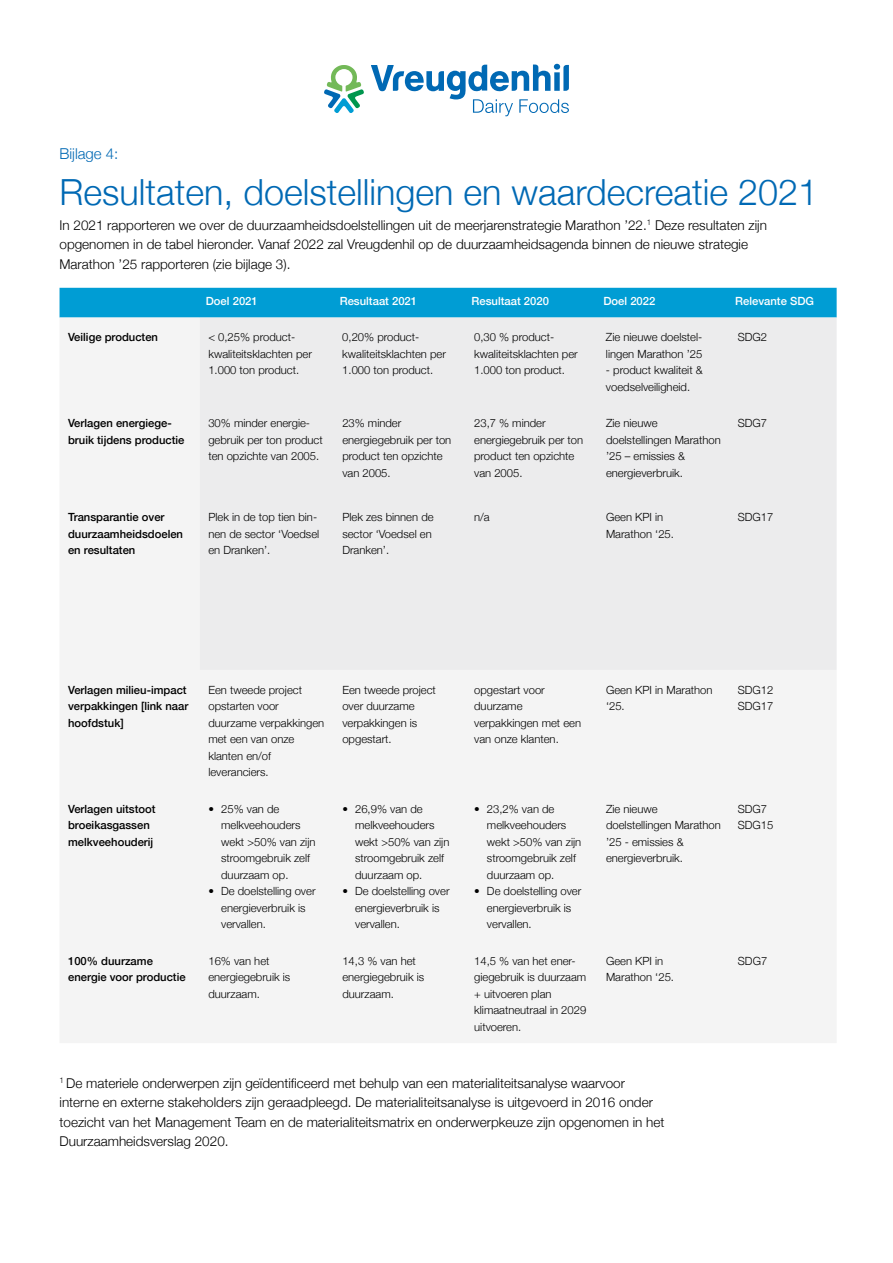
<style>
.page{position:relative;width:893px;height:1263px;background:#fff}
.page>*{position:absolute;margin:0;border:0;box-sizing:border-box;transform-origin:0 0}
.t1{font:300 36px "Helvetica Neue";color:#0069b4}
.t2{font:300 15px "Helvetica Neue";color:#0069b4}
.t3{font:300 13.5px/19.5px "Helvetica Neue";color:#000}
.t4{font:300 11.25px/16.5px "Helvetica Neue";color:#000}
.t5{font:500 11.25px/16.5px "Helvetica Neue";color:#000}
.t6{font:500 11.25px "Helvetica Neue";color:#fff}
</style>
<div class="page">
<svg style="left:324px;top:65px;width:40px;height:48px"></svg>
<svg style="left:371px;top:64px;width:198px;height:52px"></svg>
<div style="left:60px;top:288px;width:777px;height:30px;background:#009dd4"></div>
<div style="left:60px;top:318px;width:776px;height:725px;background:#f4f4f4"></div>
<div style="left:200px;top:318px;width:637px;height:352px;background:#ececed"></div>
<h2 class="t2" style="left:60px;top:141px;width:60px">Bijlage 4:</h2>
<h1 class="t1" style="left:60px;top:163px;width:760px">Resultaten, doelstellingen en waardecreatie 2021</h1>
<p class="t3" style="left:60px;top:214px;width:709px">In 2021 rapporteren we over de duurzaamheidsdoelstellingen uit de meerjarenstrategie Marathon ’22.<sup>1</sup> Deze resultaten zijn opgenomen in de tabel hieronder. Vanaf 2022 zal Vreugdenhil op de duurzaamheidsagenda binnen de nieuwe strategie<br>Marathon ’25 rapporteren (zie bijlage 3).</p>
<p class="t6" style="left:206px;top:292px;width:53px">Doel 2021</p>
<p class="t6" style="left:340px;top:292px;width:79px">Resultaat 2021</p>
<p class="t6" style="left:472px;top:292px;width:79px">Resultaat 2020</p>
<p class="t6" style="left:603px;top:292px;width:53px">Doel 2022</p>
<p class="t6" style="left:735px;top:292px;width:80px">Relevante SDG</p>
<p class="t5" style="left:68px;top:328px;width:92px">Veilige producten</p>
<p class="t4" style="left:208px;top:328px;width:105px">&lt; 0,25% product&shy;kwaliteitsklachten per<br>1.000 ton product.</p>
<p class="t4" style="left:342px;top:328px;width:105px">0,20% product&shy;kwaliteitsklachten per<br>1.000 ton product.</p>
<p class="t4" style="left:474px;top:328px;width:105px">0,30 % product&shy;kwaliteitsklachten per<br>1.000 ton product.</p>
<p class="t4" style="left:606px;top:328px;width:98px">Zie nieuwe doelstel&shy;lingen Marathon ’25</p>
<p class="t4" style="left:606px;top:361px;width:98px">- product kwaliteit &amp; voedselveiligheid.</p>
<p class="t4" style="left:738px;top:328px;width:31px">SDG2</p>
<p class="t5" style="left:68px;top:414px;width:118px">Verlagen energiege&shy;bruik tijdens productie</p>
<p class="t4" style="left:208px;top:414px;width:116px">30% minder energie&shy;gebruik per ton product ten opzichte van 2005.</p>
<p class="t4" style="left:342px;top:414px;width:111px">23% minder energiegebruik per ton product ten opzichte van 2005.</p>
<p class="t4" style="left:474px;top:414px;width:111px">23,7 % minder energiegebruik per ton product ten opzichte van 2005.</p>
<p class="t4" style="left:606px;top:414px;width:116px">Zie nieuwe doelstellingen Marathon ’25 – emissies &amp; energieverbruik.</p>
<p class="t4" style="left:738px;top:414px;width:31px">SDG7</p>
<p class="t5" style="left:68px;top:508px;width:117px">Transparantie over duurzaamheidsdoelen en resultaten</p>
<p class="t4" style="left:208px;top:508px;width:112px">Plek in de top tien bin&shy;nen de sector ‘Voedsel en Dranken’.</p>
<p class="t4" style="left:342px;top:508px;width:93px">Plek zes binnen de sector ‘Voedsel en<br>Dranken’.</p>
<p class="t4" style="left:474px;top:508px;width:17px">n/a</p>
<p class="t4" style="left:606px;top:508px;width:70px">Geen KPI in<br>Marathon ‘25.</p>
<p class="t4" style="left:738px;top:508px;width:37px">SDG17</p>
<p class="t5" style="left:68px;top:681px;width:122px">Verlagen milieu-impact verpakkingen [link naar hoofdstuk]</p>
<p class="t4" style="left:208px;top:681px;width:117px">Een tweede project opstarten voor duurzame verpakkingen met een van onze klanten en/of leveranciers.</p>
<p class="t4" style="left:342px;top:681px;width:95px">Een tweede project over duurzame verpakkingen is opgestart.</p>
<p class="t4" style="left:474px;top:681px;width:108px">opgestart voor duurzame verpakkingen met een van onze klanten.</p>
<p class="t4" style="left:606px;top:681px;width:108px">Geen KPI in Marathon ‘25.</p>
<p class="t4" style="left:738px;top:681px;width:37px">SDG12<br>SDG17</p>
<p class="t5" style="left:68px;top:799px;width:89px">Verlagen uitstoot broeikasgassen melkveehouderij</p>
<p class="t4" style="left:221px;top:799px;width:96px;text-indent:-13px">• 25% van de melkveehouders wekt &gt;50% van zijn stroomgebruik zelf duurzaam op.</p>
<p class="t4" style="left:221px;top:882px;width:96px;text-indent:-13px">• De doelstelling over energieverbruik is vervallen.</p>
<p class="t4" style="left:355px;top:799px;width:96px;text-indent:-13px">• 26,9% van de melkveehouders wekt &gt;50% van zijn stroomgebruik zelf duurzaam op.</p>
<p class="t4" style="left:355px;top:882px;width:96px;text-indent:-13px">• De doelstelling over energieverbruik is vervallen.</p>
<p class="t4" style="left:606px;top:800px;width:116px">Zie nieuwe doelstellingen Marathon ’25 - emissies &amp; energieverbruik.</p>
<p class="t4" style="left:738px;top:800px;width:37px">SDG7<br>SDG15</p>
<p class="t4" style="left:487px;top:800px;width:96px;text-indent:-13px">• 23,2% van de melkveehouders wekt &gt;50% van zijn stroomgebruik zelf duurzaam op.</p>
<p class="t4" style="left:487px;top:882px;width:96px;text-indent:-13px">• De doelstelling over energieverbruik is vervallen.</p>
<p class="t5" style="left:68px;top:951px;width:119px">100% duurzame energie voor productie</p>
<p class="t4" style="left:208px;top:951px;width:83px">16% van het energiegebruik is duurzaam.</p>
<p class="t4" style="left:342px;top:951px;width:83px">14,3 % van het energiegebruik is duurzaam.</p>
<p class="t4" style="left:474px;top:951px;width:114px">14,5 % van het ener&shy;giegebruik is duurzaam + uitvoeren plan klimaatneutraal in 2029 uitvoeren.</p>
<p class="t4" style="left:606px;top:951px;width:70px">Geen KPI in<br>Marathon ‘25.</p>
<p class="t4" style="left:738px;top:951px;width:31px">SDG7</p>
<p class="t3" style="left:60px;top:1072px;width:606px"><sup>1</sup> De materiele onderwerpen zijn geïdentificeerd met behulp van een materialiteitsanalyse waarvoor interne en externe stakeholders zijn geraadpleegd. De materialiteitsanalyse is uitgevoerd in 2016 onder toezicht van het Management Team en de materialiteitsmatrix en onderwerpkeuze zijn opgenomen in het Duurzaamheidsverslag 2020.</p>
</div>
